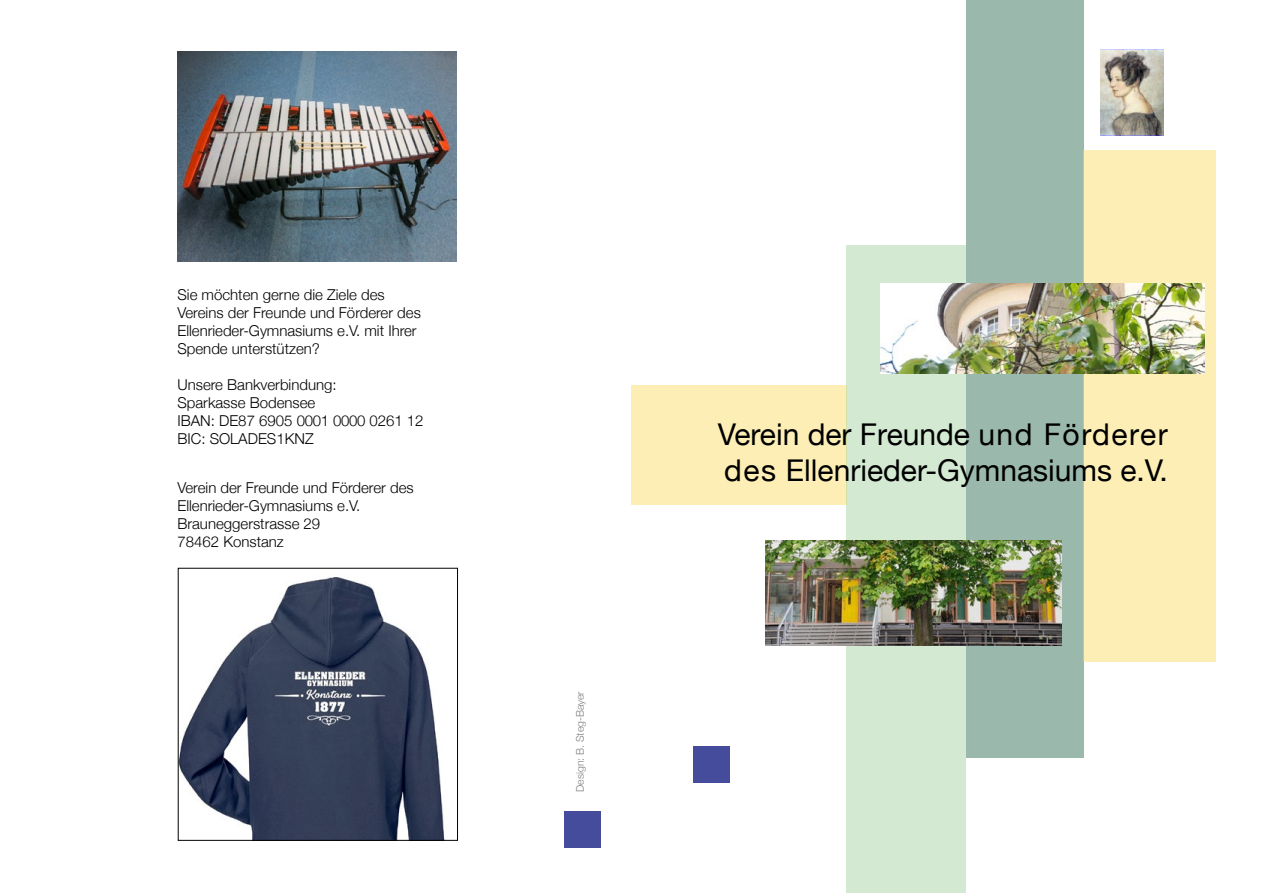
<style>
.page{position:relative;width:1263px;height:893px;background:#fff}
.page>*{position:absolute;margin:0;border:0;box-sizing:border-box;transform-origin:0 0}
.t1{font:30px/36px "Helvetica Neue";color:#000}
.t2{font:300 15px/18px "Helvetica Neue";color:#000}
.t3{font:300 10.5px "Helvetica Neue";color:#818080}
</style>
<div class="page">
<div style="left:693px;top:746px;width:36px;height:36px;background:#454c9b"></div>
<img style="left:1100px;top:50px;width:63px;height:85px">
<div style="left:632px;top:386px;width:215px;height:119px;background:#fceeb4"></div>
<div style="left:966px;top:0;width:117px;height:758px;background:#9ab9ac"></div>
<div style="left:847px;top:245px;width:119px;height:648px;background:#d3e9d2"></div>
<div style="left:1083px;top:150px;width:133px;height:512px;background:#fceeb4"></div>
<img style="left:881px;top:284px;width:323px;height:90px">
<img style="left:765px;top:540px;width:296px;height:105px">
<div style="left:564px;top:811px;width:37px;height:37px;background:#454c9b"></div>
<img style="left:177px;top:52px;width:280px;height:209px">
<img style="left:180px;top:577px;width:265px;height:261px">
<p class="t2" style="left:177px;top:285px;width:245px">Sie möchten gerne die Ziele des<br>Vereins der Freunde und Förderer des<br>Ellenrieder-Gymnasiums e.V. mit Ihrer<br>Spende unterstützen?</p>
<p class="t2" style="left:177px;top:375px;width:248px">Unsere Bankverbindung:<br>Sparkasse Bodensee<br>IBAN: DE87 6905 0001 0000 0261 12<br>BIC: SOLADES1KNZ</p>
<p class="t2" style="left:177px;top:477px;width:238px">Verein der Freunde und Förderer des<br>Ellenrieder-Gymnasiums e.V.<br>Brauneggerstrasse 29<br>78462 Konstanz</p>
<p class="t3" style="left:572px;top:792px;width:102px;rotate:-90deg">Design: B. Steg-Bayer</p>
<h1 class="t1" style="left:718px;top:418px;width:451px">Verein der Freunde und Förderer des Ellenrieder-Gymnasiums e.V.</h1>
</div>
